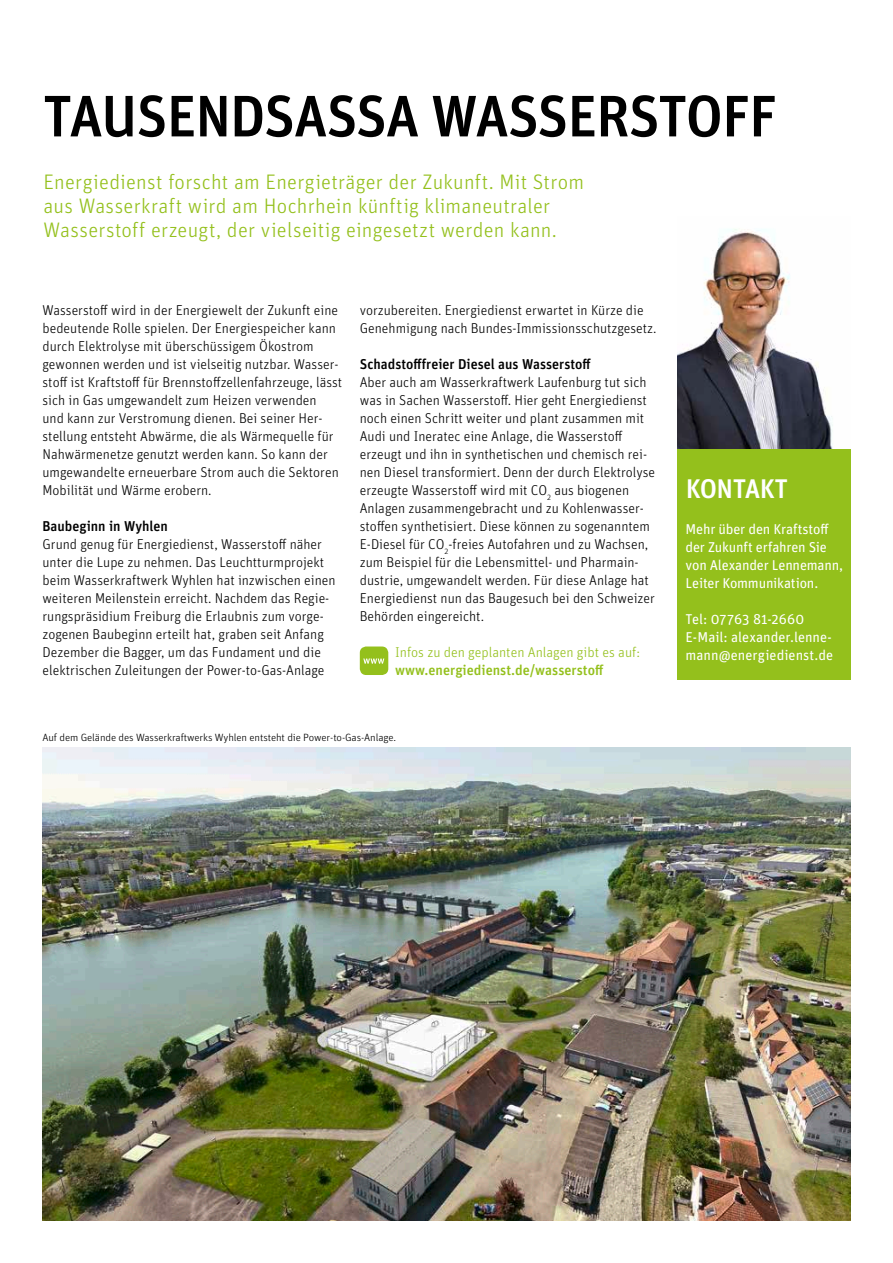
<style>
.page{position:relative;width:893px;height:1263px;background:#fff}
.page>*{position:absolute;margin:0;border:0;box-sizing:border-box;transform-origin:0 0}
.t1{font:500 58.5px "Unit Pro";letter-spacing:-.02em;color:#000}
.t2{font:500 27px "Unit Pro";letter-spacing:-.02em;color:#fff}
.t3{font:300 21px/24px "Unit Pro";letter-spacing:.01em;color:#94c01c}
.t4{font:300 14.25px/18px "Unit Pro";color:#000}
.t5{font:14.25px/18px "Unit Pro";letter-spacing:-.005em;color:#fff}
.t6{font:500 14.25px "Unit Pro";color:#000}
.t7{font:300 14.25px "Unit Pro";color:#94c01c}
.t8{font:500 14.25px "Unit Pro";color:#94c01c}
.t9{font:300 10.5px "Unit Pro";letter-spacing:-.01em;color:#000;scale:1.05 1}
</style>
<div class="page">
<img style="left:677px;top:229px;width:156px;height:220px">
<img style="left:43px;top:747px;width:807px;height:473px">
<svg style="left:360px;top:646px;width:28px;height:29px"></svg>
<div style="left:677px;top:449px;width:173px;height:231px;background:#94c01c"></div>
<h1 class="t1" style="left:43px;top:79px;width:736px">TAUSENDSASSA WASSERSTOFF</h1>
<h3 class="t3" style="left:43px;top:170px;width:542px">Energiedienst forscht am Energieträger der Zukunft. Mit Strom aus Wasserkraft wird am Hochrhein künftig klimaneutraler<br>Wasserstoff erzeugt, der vielseitig eingesetzt werden kann.</h3>
<p class="t4" style="left:43px;top:301px;width:301px">Wasserstoff wird in der Energiewelt der Zukunft eine bedeutende Rolle spielen. Der Energiespeicher kann durch Elektrolyse mit überschüssigem Ökostrom gewonnen werden und ist vielseitig nutzbar. Wasser&shy;stoff ist Kraftstoff für Brennstoffzellenfahrzeuge, lässt sich in Gas umgewandelt zum Heizen verwenden<br>und kann zur Verstromung dienen. Bei seiner Her&shy;stellung entsteht Abwärme, die als Wärmequelle für Nahwärmenetze genutzt werden kann. So kann der umgewandelte erneuerbare Strom auch die Sektoren Mobilität und Wärme erobern.</p>
<p class="t6" style="left:43px;top:517px;width:127px">Baubeginn in Wyhlen</p>
<p class="t4" style="left:43px;top:535px;width:295px">Grund genug für Energiedienst, Wasserstoff näher unter die Lupe zu nehmen. Das Leuchtturmprojekt beim Wasserkraftwerk Wyhlen hat inzwischen einen weiteren Meilenstein erreicht. Nachdem das Regie&shy;rungspräsidium Freiburg die Erlaubnis zum vorge&shy;zogenen Baubeginn erteilt hat, graben seit Anfang Dezember die Bagger, um das Fundament und die elektrischen Zuleitungen der Power-to-Gas-Anlage</p>
<p class="t4" style="left:360px;top:301px;width:298px">vorzubereiten. Energiedienst erwartet in Kürze die<br>Genehmigung nach Bundes-Immissionsschutzgesetz.</p>
<p class="t6" style="left:360px;top:355px;width:233px">Schadstofffreier Diesel aus Wasserstoff</p>
<p class="t4" style="left:360px;top:373px;width:297px">Aber auch am Wasserkraftwerk Laufenburg tut sich was in Sachen Wasserstoff. Hier geht Energiedienst noch einen Schritt weiter und plant zusammen mit Audi und Ineratec eine Anlage, die Wasserstoff erzeugt und ihn in synthetischen und chemisch rei&shy;nen Diesel transformiert. Denn der durch Elektrolyse erzeugte Wasserstoff wird mit CO<sub>2</sub> aus biogenen Anlagen zusammengebracht und zu Kohlenwasser&shy;stoffen synthetisiert. Diese können zu sogenanntem E-Diesel für CO<sub>2</sub>-freies Autofahren und zu Wachsen, zum Beispiel für die Lebensmittel- und Pharmain&shy;dustrie, umgewandelt werden. Für diese Anlage hat Energiedienst nun das Baugesuch bei den Schweizer Behörden eingereicht.</p>
<p class="t7" style="left:395px;top:644px;width:246px">Infos zu den geplanten Anlagen gibt es auf:</p>
<p class="t8" style="left:395px;top:661px;width:210px">www.energiedienst.de/wasserstoff</p>
<p class="t9" style="left:43px;top:731px;width:338px">Auf dem Gelände des Wasserkraftwerks Wyhlen entsteht die Power-to-Gas-Anlage.</p>
<h2 class="t2" style="left:686px;top:471px;width:104px">KONTAKT</h2>
<p class="t5" style="left:685px;top:520px;width:159px">Mehr über den Kraftstoff der Zukunft erfahren Sie von Alexander Lennemann,<br>Leiter Kommunikation.</p>
<p class="t5" style="left:685px;top:610px;width:149px">Tel: 07763 81-2660<br>E-Mail: alexander.lenne&shy;mann@energiedienst.de</p>
</div>
